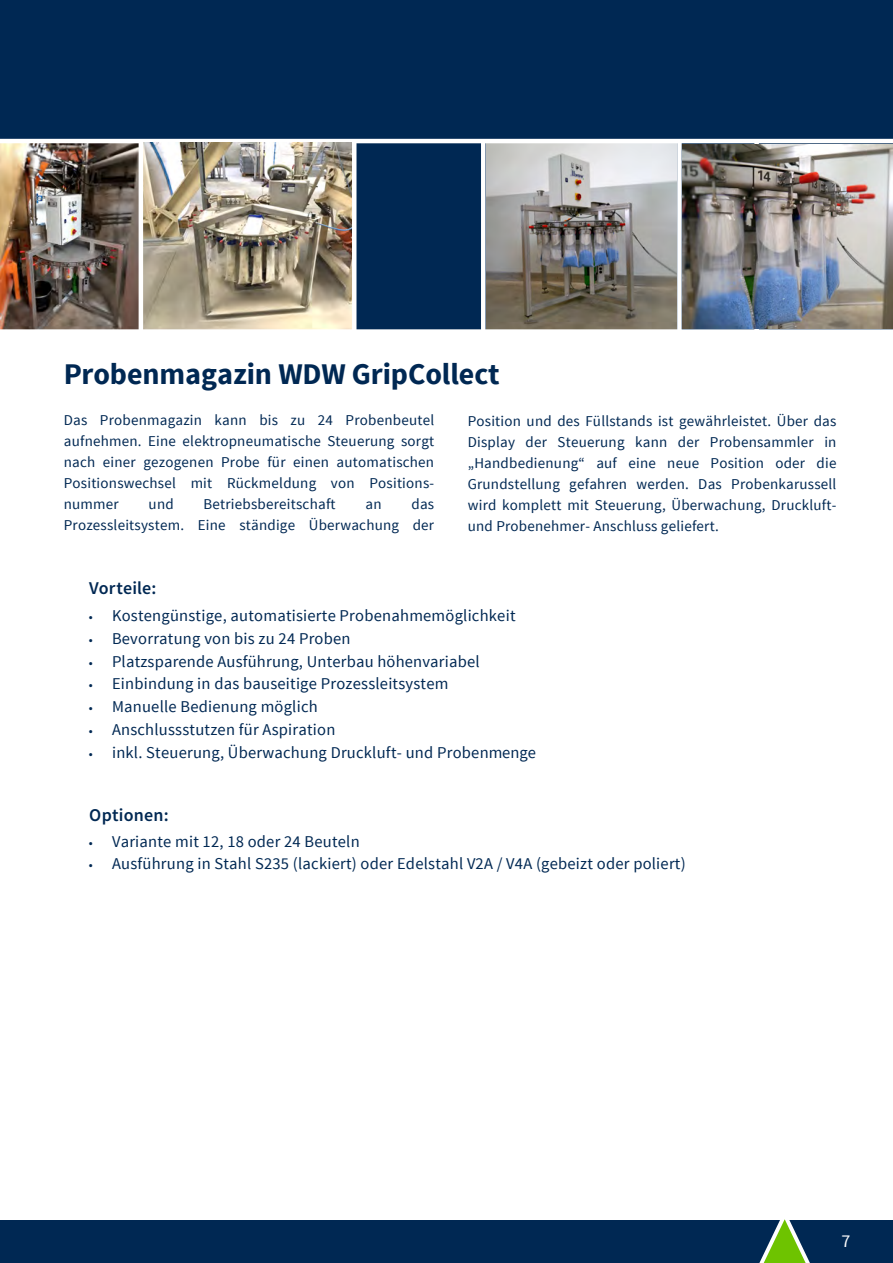
<style>
.page{position:relative;width:893px;height:1263px;background:#fff}
.page>*{position:absolute;margin:0;border:0;box-sizing:border-box;transform-origin:0 0}
.t1{font:700 30px "Source Sans Pro";letter-spacing:-.005em;color:#002853}
.t2{font:600 18px "Source Sans Pro";letter-spacing:.015em;color:#002853}
.t3{font:18px "Source Sans Pro";color:#fff}
.t4{font:16.5px "Source Sans Pro";letter-spacing:.015em;color:#002853}
.t5{font:15px/21px "Source Sans Pro";letter-spacing:.015em;color:#002853;text-align:justify}
.s1{font-size:13.2px}
</style>
<div class="page">
<div style="left:0;top:1220px;width:893px;height:43px;background:#002853"></div>
<svg style="left:759px;top:1219px;width:51px;height:44px"></svg>
<div style="left:0;top:0;width:893px;height:138px;background:#002853"></div>
<div style="left:0;top:142px;width:893px;height:188px;background:#002853"></div>
<img style="left:486px;top:146px;width:190px;height:181px">
<img style="left:0;top:146px;width:139px;height:181px">
<hr style="left:481px;top:141px;width:4px;height:194px;background:#fff">
<img style="left:683px;top:146px;width:210px;height:181px">
<svg style="left:0;top:138px;width:893px;height:8px"></svg>
<img style="left:143px;top:143px;width:209px;height:184px">
<hr style="left:352px;top:141px;width:4px;height:194px;background:#fff">
<hr style="left:139px;top:141px;width:4px;height:194px;background:#fff">
<svg style="left:0;top:327px;width:893px;height:3px;background:#989895"></svg>
<div style="left:677px;top:141px;width:5px;height:194px;background:#fff"></div>
<h1 class="t1" style="left:64px;top:355px;width:437px">Probenmagazin WDW GripCollect</h1>
<p class="t5" style="left:64px;top:410px;width:372px">Das Probenmagazin kann bis zu 24 Probenbeutel aufnehmen. Eine elektropneumatische Steuerung sorgt nach einer gezogenen Probe für einen automatischen Positionswechsel mit Rückmeldung von Positions&shy;nummer</p>
<p class="t5" style="left:468px;top:410px;width:370px">Position und des Füllstands ist gewährleistet. Über das Display der Steuerung kann der Probensammler in „Handbedienung“ auf eine neue Position oder die Grundstellung gefahren werden. Das Probenkarussell wird komplett mit Steuerung, Überwachung, Druckluft&shy;und Probenehmer- Anschluss geliefert.</p>
<p class="t5" style="left:149px;top:494px;width:27px">und</p>
<p class="t5" style="left:204px;top:494px;width:134px">Betriebsbereitschaft</p>
<p class="t5" style="left:365px;top:494px;width:18px">an</p>
<p class="t5" style="left:64px;top:494px;width:372px;text-align:right">das<br>Prozessleitsystem. Eine ständige Überwachung der</p>
<p class="t2" style="left:89px;top:576px;width:69px">Vorteile:</p>
<p class="t4" style="left:89px;top:605px;width:428px"><span class="s1">•</span> Kostengünstige, automatisierte Probenahmemöglichkeit</p>
<p class="t4" style="left:89px;top:628px;width:263px"><span class="s1">•</span> Bevorratung von bis zu 24 Proben</p>
<p class="t4" style="left:89px;top:651px;width:392px"><span class="s1">•</span> Platzsparende Ausführung, Unterbau höhenvariabel</p>
<p class="t4" style="left:89px;top:674px;width:361px"><span class="s1">•</span> Einbindung in das bauseitige Prozessleitsystem</p>
<p class="t4" style="left:89px;top:696px;width:230px"><span class="s1">•</span> Manuelle Bedienung möglich</p>
<p class="t4" style="left:89px;top:719px;width:248px"><span class="s1">•</span> Anschlussstutzen für Aspiration</p>
<p class="t4" style="left:89px;top:742px;width:448px"><span class="s1">•</span> inkl. Steuerung, Überwachung Druckluft- und Probenmenge</p>
<p class="t2" style="left:89px;top:803px;width:81px">Optionen:</p>
<p class="t4" style="left:89px;top:831px;width:272px"><span class="s1">•</span> Variante mit 12, 18 oder 24 Beuteln</p>
<p class="t4" style="left:89px;top:854px;width:598px"><span class="s1">•</span> Ausführung in Stahl S235 (lackiert) oder Edelstahl V2A / V4A (gebeizt oder poliert)</p>
<p class="t3" style="left:841px;top:1229px;width:10px">7</p>
</div>
